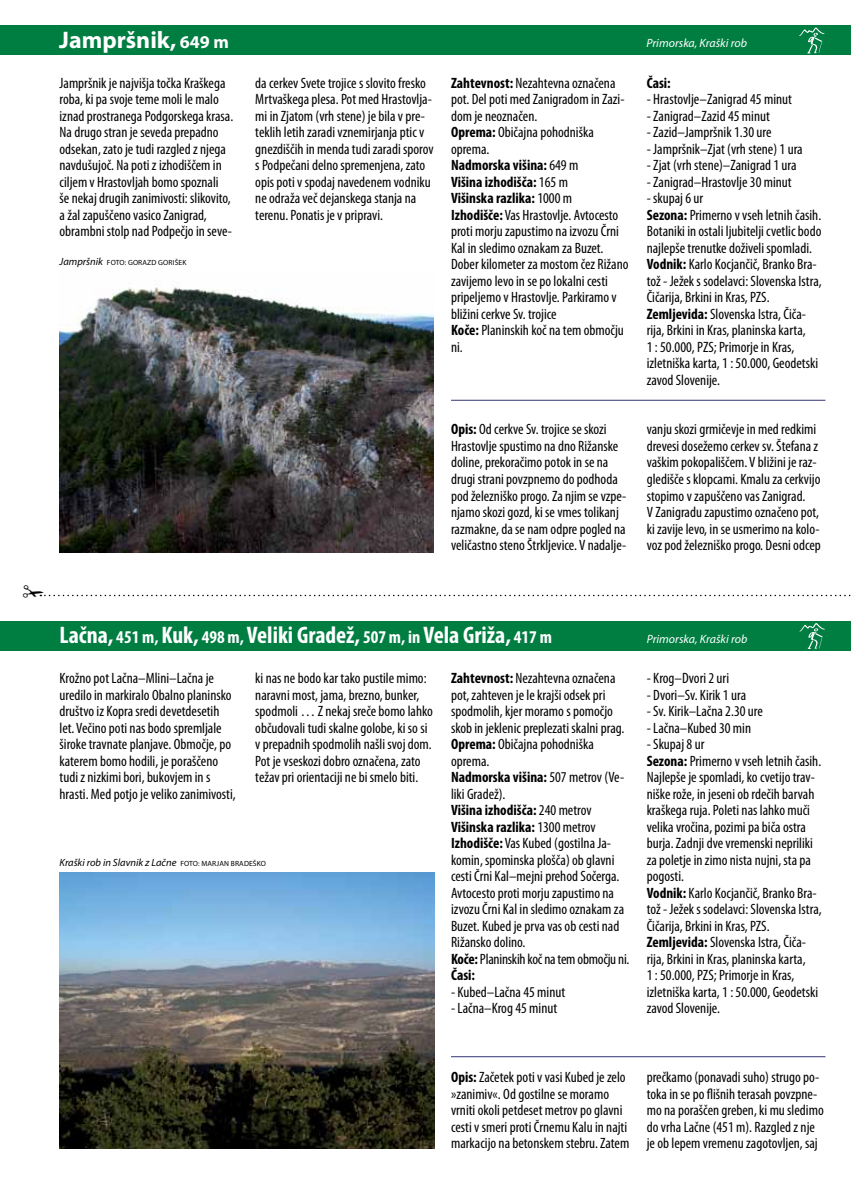
<style>
.page{position:relative;width:851px;height:1191px;background:#fff}
.page>*{position:absolute;margin:0;border:0;box-sizing:border-box;transform-origin:0 0}
.t1{font:700 condensed 24px "Myriad Pro";color:#fff}
.t2{font:700 24px "Myriad Pro";color:#fff}
.t3{font:condensed 15px/16.5px "Myriad Pro";color:#000}
.t4{font:700 condensed 15px "Myriad Pro";color:#000}
.t5{font:italic 12px "Myriad Pro";color:#fff}
.t6{font:italic 10.5px "Myriad Pro";color:#000}
.t7{font:7.5px "Myriad Pro";letter-spacing:.02em;color:#000}
.s1{font-size:18px}
.s2{font-weight:700}
.s3{font-style:italic;font-size:10.5px}
.s4{font-style:normal;font-size:7.5px}
</style>
<div class="page">
<div style="left:0;top:621px;width:850px;height:30px;background:#007e42"></div>
<div style="left:0;top:26px;width:850px;height:29px;background:#007e42"></div>
<svg style="left:799px;top:623px;width:26px;height:26px"></svg>
<svg style="left:799px;top:27px;width:26px;height:26px"></svg>
<hr style="left:451px;top:400px;width:374px;height:1px;background:#333376">
<img style="left:60px;top:285px;width:374px;height:268px">
<img style="left:60px;top:873px;width:374px;height:275px">
<hr style="left:451px;top:1056px;width:374px;height:1px;background:#333376">
<svg style="left:39px;top:594px;width:812px;height:3px"></svg>
<h1 class="t2" style="left:59px;top:24px;width:171px">Jampršnik, <span class="s1">649 m</span></h1>
<p class="t5" style="left:646px;top:36px;width:102px">Primorska, Kraški rob</p>
<p class="t3" style="left:60px;top:74px;width:175px">Jampršnik je najvišja točka Kraškega roba, ki pa svoje teme moli le malo iznad prostranega Podgorskega krasa.<br>Na drugo stran je seveda prepadno odsekan, zato je tudi razgled z njega navdušujoč. Na poti z izhodiščem in ciljem v Hrastovljah bomo spoznali<br>še nekaj drugih zanimivosti: slikovito, a žal zapuščeno vasico Zanigrad, obrambni stolp nad Podpečjo in seve-</p>
<p class="t3" style="left:255px;top:74px;width:180px">da cerkev Svete trojice s slovito fresko Mrtvaškega plesa. Pot med Hrastovlja&shy;mi in Zjatom (vrh stene) je bila v pre&shy;teklih letih zaradi vznemirjanja ptic v gnezdiščih in menda tudi zaradi sporov s Podpečani delno spremenjena, zato opis poti v spodaj navedenem vodniku ne odraža več dejanskega stanja na terenu. Ponatis je v pripravi.</p>
<p class="t3" style="left:451px;top:74px;width:179px"><span class="s2">Zahtevnost:</span> Nezahtevna označena pot. Del poti med Zanigradom in Zazi&shy;dom je neoznačen.<br><span class="s2">Oprema:</span> Običajna pohodniška oprema.<br><span class="s2">Nadmorska višina:</span> 649 m<br><span class="s2">Višina izhodišča:</span> 165 m<br><span class="s2">Višinska razlika:</span> 1000 m<br><span class="s2">Izhodišče:</span> Vas Hrastovlje. Avtocesto proti morju zapustimo na izvozu Črni<br>Kal in sledimo oznakam za Buzet.<br>Dober kilometer za mostom čez Rižano zavijemo levo in se po lokalni cesti pripeljemo v Hrastovlje. Parkiramo v bližini cerkve Sv. trojice<br><span class="s2">Koče:</span> Planinskih koč na tem območju ni.</p>
<p class="t4" style="left:646px;top:73px;width:26px">Časi:</p>
<p class="t3" style="left:646px;top:91px;width:147px">- Hrastovlje–Zanigrad 45 minut</p>
<p class="t3" style="left:646px;top:107px;width:125px">- Zanigrad–Zazid 45 minut</p>
<p class="t3" style="left:646px;top:124px;width:126px">- Zazid–Jampršnik 1.30 ure</p>
<p class="t3" style="left:646px;top:140px;width:157px">- Jampršnik–Zjat (vrh stene) 1 ura</p>
<p class="t3" style="left:646px;top:157px;width:151px">- Zjat (vrh stene)–Zanigrad 1 ura</p>
<p class="t3" style="left:646px;top:173px;width:146px">- Zanigrad–Hrastovlje 30 minut</p>
<p class="t3" style="left:646px;top:190px;width:176px">- skupaj 6 ur<br><span class="s2">Sezona:</span> Primerno v vseh letnih časih.<br>Botaniki in ostali ljubitelji cvetlic bodo najlepše trenutke doživeli spomladi.<br><span class="s2">Vodnik:</span> Karlo Kocjančič, Branko Bra&shy;tož - Ježek s sodelavci: Slovenska Istra, Čičarija, Brkini in Kras, PZS.<br><span class="s2">Zemljevida:</span> Slovenska Istra, Čiča&shy;rija, Brkini in Kras, planinska karta,<br>1 : 50.000, PZS; Primorje in Kras, izletniška karta, 1 : 50.000, Geodetski zavod Slovenije.</p>
<p class="t7" style="left:60px;top:258px;width:128px"><span class="s3">Jampršnik</span> FOTO: GORAZD GORIŠEK</p>
<p class="t3" style="left:451px;top:421px;width:177px"><span class="s2">Opis:</span> Od cerkve Sv. trojice se skozi Hrastovlje spustimo na dno Rižanske doline, prekoračimo potok in se na drugi strani povzpnemo do podhoda pod železniško progo. Za njim se vzpe&shy;njamo skozi gozd, ki se vmes tolikanj razmakne, da se nam odpre pogled na veličastno steno Štrkljevice. V nadalje-</p>
<p class="t3" style="left:646px;top:421px;width:176px">vanju skozi grmičevje in med redkimi drevesi dosežemo cerkev sv. Štefana z vaškim pokopališčem. V bližini je raz&shy;gledišče s klopcami. Kmalu za cerkvijo stopimo v zapuščeno vas Zanigrad.<br>V Zanigradu zapustimo označeno pot, ki zavije levo, in se usmerimo na kolo&shy;voz pod železniško progo. Desni odcep</p>
<h1 class="t1" style="left:60px;top:620px;width:494px">Lačna, <span class="s1">451 m,</span> Kuk, <span class="s1">498 m,</span> Veliki Gradež, <span class="s1">507 m, in</span> Vela Griža, <span class="s1">417 m</span></h1>
<p class="t3" style="left:60px;top:670px;width:178px">Krožno pot Lačna–Mlini–Lačna je uredilo in markiralo Obalno planinsko društvo iz Kopra sredi devetdesetih let. Večino poti nas bodo spremljale široke travnate planjave. Območje, po katerem bomo hodili, je poraščeno tudi z nizkimi bori, bukovjem in s hrasti. Med potjo je veliko zanimivosti,</p>
<p class="t3" style="left:255px;top:670px;width:179px">ki nas ne bodo kar tako pustile mimo: naravni most, jama, brezno, bunker, spodmoli … Z nekaj sreče bomo lahko občudovali tudi skalne golobe, ki so si v prepadnih spodmolih našli svoj dom.<br>Pot je vseskozi dobro označena, zato težav pri orientaciji ne bi smelo biti.</p>
<p class="t3" style="left:451px;top:670px;width:180px"><span class="s2">Zahtevnost:</span> Nezahtevna označena pot, zahteven je le krajši odsek pri spodmolih, kjer moramo s pomočjo skob in jeklenic preplezati skalni prag.<br><span class="s2">Oprema:</span> Običajna pohodniška oprema.<br><span class="s2">Nadmorska višina:</span> 507 metrov (Ve&shy;liki Gradež).<br><span class="s2">Višina izhodišča:</span> 240 metrov<br><span class="s2">Višinska razlika:</span> 1300 metrov<br><span class="s2">Izhodišče:</span> Vas Kubed (gostilna Ja&shy;komin, spominska plošča) ob glavni cesti Črni Kal–mejni prehod Sočerga.<br>Avtocesto proti morju zapustimo na izvozu Črni Kal in sledimo oznakam za<br>Buzet. Kubed je prva vas ob cesti nad<br>Rižansko dolino.<br><span class="s2">Koče:</span> Planinskih koč na tem območju ni.<br><span class="s2">Časi:</span></p>
<p class="t3" style="left:451px;top:983px;width:116px">- Kubed–Lačna 45 minut</p>
<p class="t3" style="left:451px;top:1000px;width:108px">- Lačna–Krog 45 minut</p>
<p class="t6" style="left:60px;top:856px;width:208px">Kraški rob in Slavnik z Lačne <span class="s4">FOTO: MARJAN BRADEŠKO</span></p>
<p class="t5" style="left:646px;top:631px;width:102px">Primorska, Kraški rob</p>
<p class="t3" style="left:646px;top:670px;width:84px">- Krog–Dvori 2 uri</p>
<p class="t3" style="left:646px;top:686px;width:101px">- Dvori–Sv. Kirik 1 ura</p>
<p class="t3" style="left:646px;top:703px;width:118px">- Sv. Kirik–Lačna 2.30 ure</p>
<p class="t3" style="left:646px;top:719px;width:106px">- Lačna–Kubed 30 min</p>
<p class="t3" style="left:646px;top:736px;width:176px">- Skupaj 8 ur<br><span class="s2">Sezona:</span> Primerno v vseh letnih časih.<br>Najlepše je spomladi, ko cvetijo trav&shy;niške rože, in jeseni ob rdečih barvah kraškega ruja. Poleti nas lahko muči velika vročina, pozimi pa biča ostra burja. Zadnji dve vremenski nepriliki za poletje in zimo nista nujni, sta pa pogosti.<br><span class="s2">Vodnik:</span> Karlo Kocjančič, Branko Bra&shy;tož - Ježek s sodelavci: Slovenska Istra,<br>Čičarija, Brkini in Kras, PZS.<br><span class="s2">Zemljevida:</span> Slovenska Istra, Čiča&shy;rija, Brkini in Kras, planinska karta,<br>1 : 50.000, PZS; Primorje in Kras, izletniška karta, 1 : 50.000, Geodetski zavod Slovenije.</p>
<p class="t3" style="left:451px;top:1068px;width:180px"><span class="s2">Opis:</span> Začetek poti v vasi Kubed je zelo »zanimiv«. Od gostilne se moramo vrniti okoli petdeset metrov po glavni cesti v smeri proti Črnemu Kalu in najti markacijo na betonskem stebru. Zatem</p>
<p class="t3" style="left:646px;top:1068px;width:178px">prečkamo (ponavadi suho) strugo po&shy;toka in se po flišnih terasah povzpne&shy;mo na poraščen greben, ki mu sledimo do vrha Lačne (451 m). Razgled z nje je ob lepem vremenu zagotovljen, saj</p>
</div>
